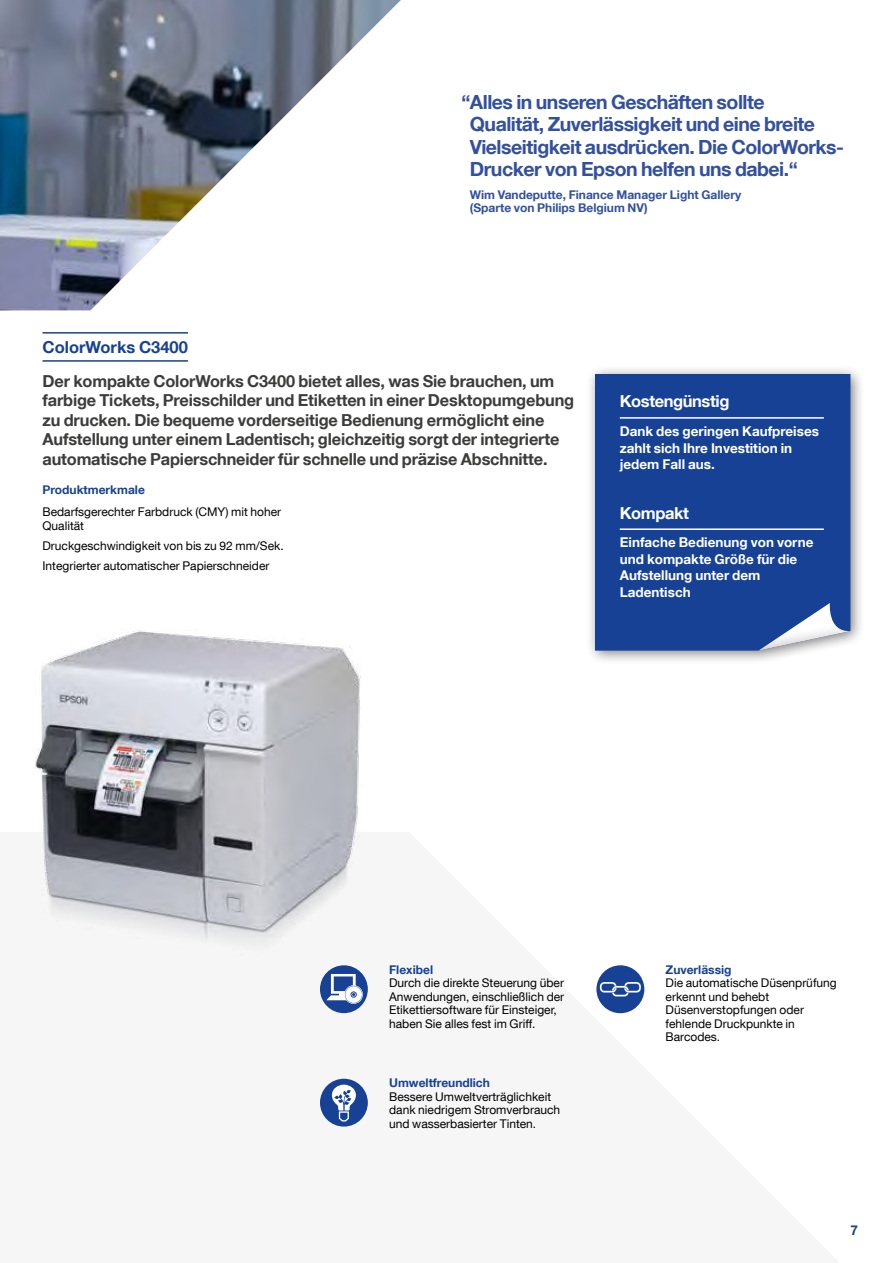
<style>
.page{position:relative;width:893px;height:1263px;background:#fff}
.page>*{position:absolute;margin:0;border:0;box-sizing:border-box;transform-origin:0 0}
.t1{font:700 19.5px/22.5px "Helvetica Neue LT Com";letter-spacing:-.025em;color:#32509e}
.t2{font:700 16.5px/19.5px "Helvetica Neue LT Com";letter-spacing:-.01em;color:#3c3c3b}
.t3{font:700 16.5px "Helvetica Neue LT Com";letter-spacing:-.025em;color:#fff}
.t4{font:700 16.5px "Helvetica Neue LT Com";color:#164194}
.t5{font:700 13.5px/16.5px "Helvetica Neue LT Com";color:#fff}
.t6{font:700 13.5px "Helvetica Neue LT Com";color:#164194}
.t7{font:12px/13.5px "Helvetica Neue LT Com";color:#000}
.t8{font:700 12px/13.5px "Helvetica Neue LT Com";color:#32509e}
.t9{font:700 12px "Helvetica Neue LT Com";color:#164194}
</style>
<div class="page">
<img style="left:0;top:0;width:401px;height:310px">
<div style="left:586px;top:365px;width:279px;height:300px;background:#000;opacity:.5"></div>
<div style="left:595px;top:374px;width:255px;height:277px;background:#164194"></div>
<svg style="left:758px;top:603px;width:92px;height:48px"></svg>
<hr style="left:43px;top:332px;width:145px;height:2px;background:#164194">
<hr style="left:43px;top:360px;width:145px;height:2px;background:#164194">
<div style="left:596px;top:965px;width:48px;height:48px;background:#164194;border-radius:50%"></div>
<svg style="left:600px;top:982px;width:41px;height:14px"></svg>
<div style="left:320px;top:1079px;width:48px;height:47px;background:#164194;border-radius:50%"></div>
<svg style="left:332px;top:1085px;width:24px;height:36px"></svg>
<hr style="left:620px;top:417px;width:204px;height:2px;background:#fff">
<hr style="left:620px;top:528px;width:204px;height:2px;background:#fff">
<img style="left:35px;top:630px;width:333px;height:384px">
<h1 class="t1" style="left:470px;top:90px;width:376px;text-indent:-9px">“Alles in unseren Geschäften sollte<br>Qualität, Zuverlässigkeit und eine breite Vielseitigkeit ausdrücken. Die ColorWorks-Drucker von Epson helfen uns dabei.“</h1>
<p class="t8" style="left:470px;top:188px;width:273px">Wim Vandeputte, Finance Manager Light Gallery (Sparte von Philips Belgium NV)</p>
<h2 class="t4" style="left:43px;top:336px;width:147px">ColorWorks C3400</h2>
<p class="t2" style="left:43px;top:370px;width:533px">Der kompakte ColorWorks C3400 bietet alles, was Sie brauchen, um farbige Tickets, Preisschilder und Etiketten in einer Desktopumgebung zu drucken. Die bequeme vorderseitige Bedienung ermöglicht eine Aufstellung unter einem Ladentisch; gleichzeitig sorgt der integrierte automatische Papierschneider für schnelle und präzise Abschnitte.</p>
<p class="t9" style="left:43px;top:482px;width:104px">Produktmerkmale</p>
<p class="t7" style="left:43px;top:505px;width:240px">Bedarfsgerechter Farbdruck (CMY) mit hoher<br>Qualität</p>
<p class="t7" style="left:43px;top:535px;width:243px;line-height:20.2px">Druckgeschwindigkeit von bis zu 92 mm/Sek.<br>Integrierter automatischer Papierschneider</p>
<h2 class="t3" style="left:620px;top:391px;width:111px">Kostengünstig</h2>
<p class="t5" style="left:620px;top:423px;width:201px">Dank des geringen Kaufpreises zahlt sich Ihre Investition in jedem Fall aus.</p>
<h2 class="t3" style="left:620px;top:502px;width:71px">Kompakt</h2>
<p class="t5" style="left:620px;top:534px;width:195px">Einfache Bedienung von vorne und kompakte Größe für die<br>Aufstellung unter dem<br>Ladentisch</p>
<p class="t9" style="left:389px;top:962px;width:45px">Flexibel</p>
<p class="t7" style="left:389px;top:976px;width:177px">Durch die direkte Steuerung über Anwendungen, einschließlich der Etikettiersoftware für Einsteiger, haben Sie alles fest im Griff.</p>
<p class="t9" style="left:389px;top:1075px;width:102px">Umweltfreundlich</p>
<p class="t7" style="left:389px;top:1089px;width:173px">Bessere Umweltverträglichkeit dank niedrigem Stromverbrauch und wasserbasierter Tinten.</p>
<p class="t9" style="left:666px;top:962px;width:67px">Zuverlässig</p>
<p class="t7" style="left:666px;top:976px;width:173px">Die automatische Düsenprüfung erkennt und behebt<br>Düsenverstopfungen oder fehlende Druckpunkte in<br>Barcodes.</p>
<p class="t6" style="left:850px;top:1222px;width:9px">7</p>
</div>
